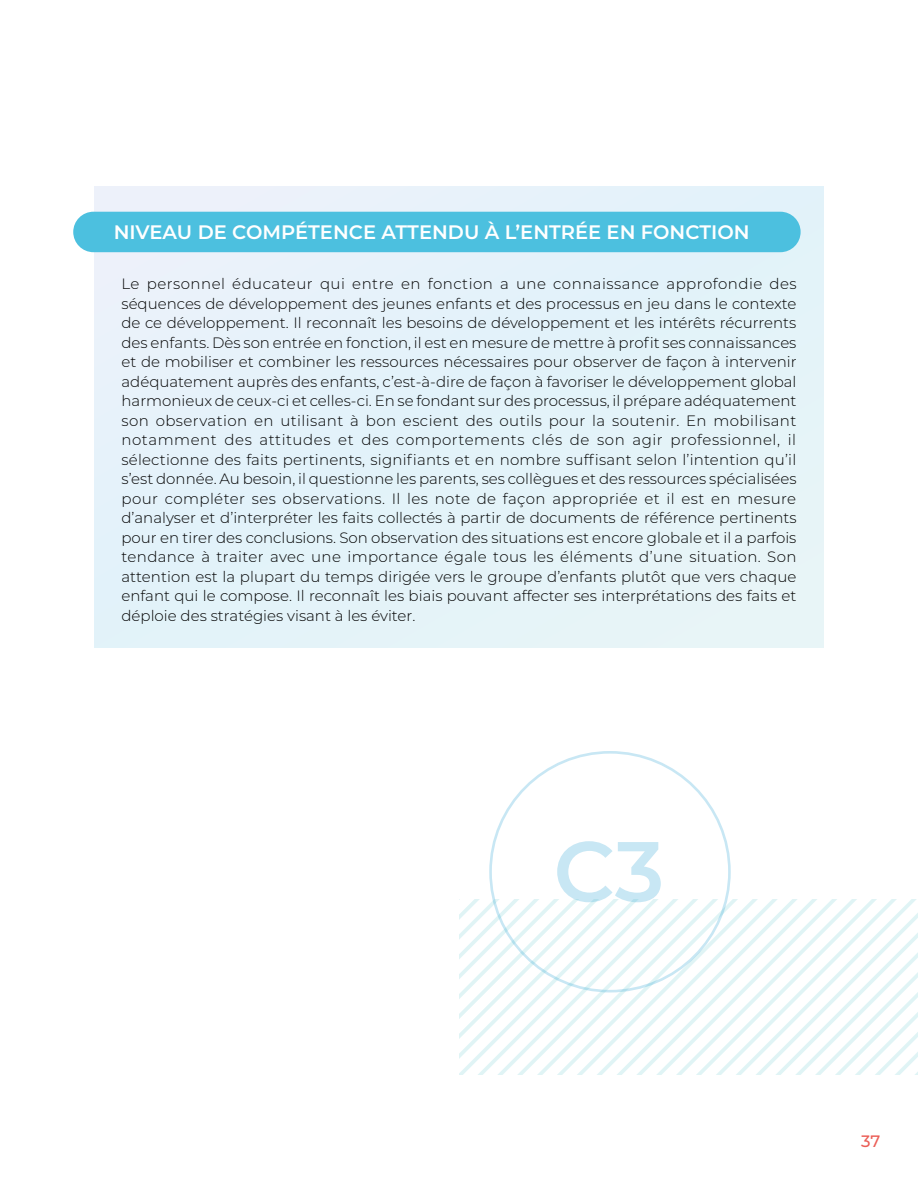
<style>
.page{position:relative;width:918px;height:1188px;background:#fff}
.page>*{position:absolute;margin:0;border:0;box-sizing:border-box;transform-origin:0 0}
.t1{font:600 84.75px "Montserrat";color:#c8e7f4}
.t2{font:600 19.5px "Montserrat";color:#fff}
.t3{font:500 16.5px "Montserrat";color:#eb5e57}
.t4{font:300 15px/19.5px "Montserrat";color:#000;text-align:justify}
</style>
<div class="page">
<svg style="left:459px;top:899px;width:459px;height:176px"></svg>
<div style="left:94px;top:187px;width:730px;height:461px;background:#e4f2f9"></div>
<div style="left:73px;top:212px;width:728px;height:40px;background:#4cc0df;border-radius:20px"></div>
<h2 class="t2" style="left:114px;top:218px;width:637px">NIVEAU DE COMPÉTENCE ATTENDU À L’ENTRÉE EN FONCTION</h2>
<p class="t4" style="left:122px;top:274px;width:677px">Le personnel éducateur qui entre en fonction a une connaissance approfondie des séquences de développement des jeunes enfants et des processus en jeu dans le contexte de ce développement. Il reconnaît les besoins de développement et les intérêts récurrents des enfants. Dès son entrée en fonction, il est en mesure de mettre à profit ses connaissances et de mobiliser et combiner les ressources nécessaires pour observer de façon à intervenir adéquatement auprès des enfants, c’est-à-dire de façon à favoriser le développement global harmonieux de ceux-ci et celles-ci. En se fondant sur des processus, il prépare adéquatement son observation en utilisant à bon escient des outils pour la soutenir. En mobilisant notamment des attitudes et des comportements clés de son agir professionnel, il sélectionne des faits pertinents, signifiants et en nombre suffisant selon l’intention qu’il s’est donnée. Au besoin, il questionne les parents, ses collègues et des ressources spécialisées pour compléter ses observations. Il les note de façon appropriée et il est en mesure d’analyser et d’interpréter les faits collectés à partir de documents de référence pertinents pour en tirer des conclusions. Son observation des situations est encore globale et il a parfois tendance à traiter avec une importance égale tous les éléments d’une situation. Son attention est la plupart du temps dirigée vers le groupe d’enfants plutôt que vers chaque enfant qui le compose. Il reconnaît les biais pouvant affecter ses interprétations des faits et déploie des stratégies visant à les éviter.</p>
<h1 class="t1" style="left:553px;top:811px;width:112px">C3</h1>
<p class="t3" style="left:861px;top:1129px;width:21px">37</p>
</div>
